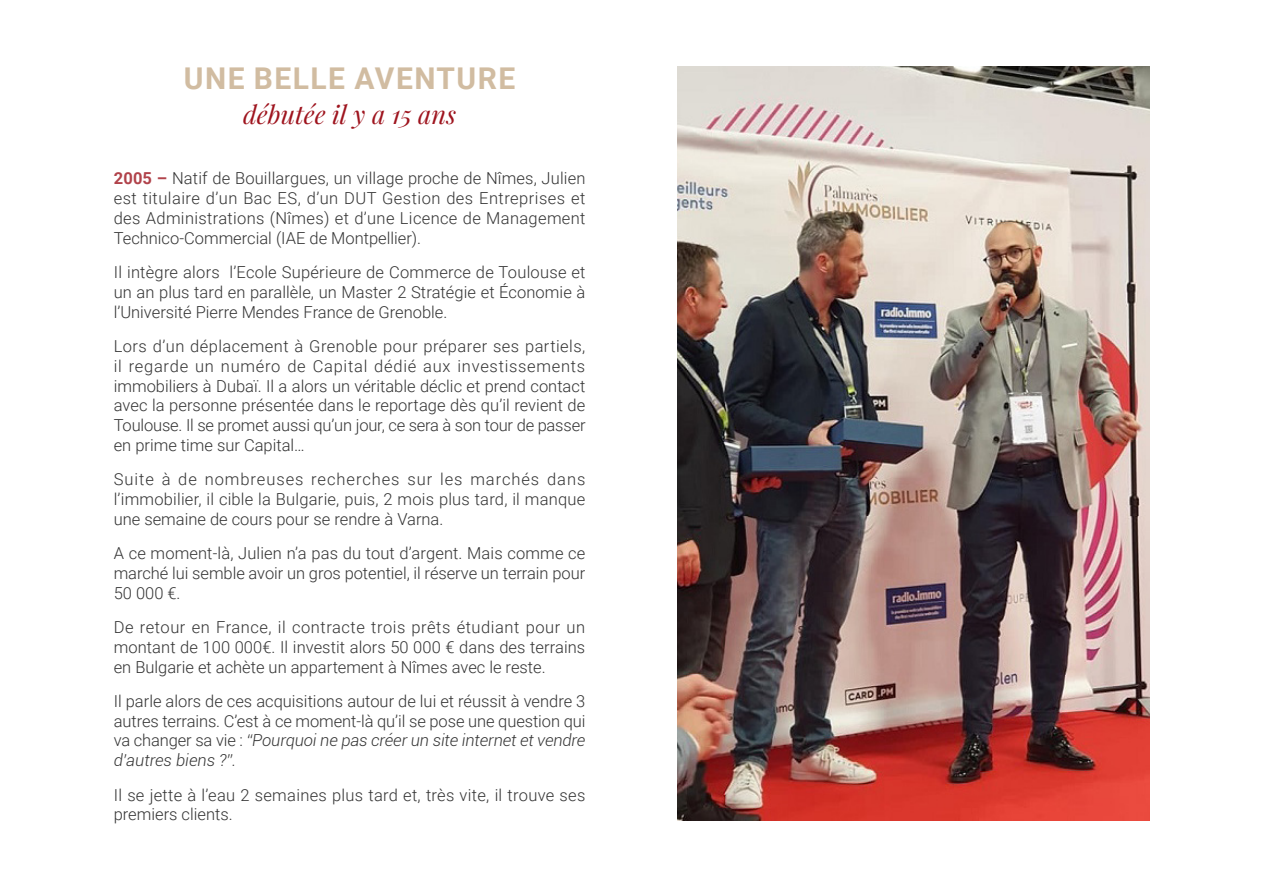
<style>
.page{position:relative;width:1263px;height:893px;background:#fff}
.page>*{position:absolute;margin:0;border:0;box-sizing:border-box;transform-origin:0 0}
.t1{font:700 30px "Roboto";letter-spacing:.05em;color:#d1bca1}
.t2{font:italic 25.5px "Playfair Display";color:#9e141e}
.t3{font:300 16.5px/19.8px "Roboto";color:#333;text-align:justify}
.t4{font:300 16.5px/19.8px "Roboto";letter-spacing:.02em;color:#333}
.s1{font-weight:700;color:#b1434b}
.s2{font-style:italic}
</style>
<div class="page">
<img style="left:677px;top:66px;width:472px;height:755px">
<h1 class="t1" style="left:184px;top:57px;width:333px">UNE BELLE AVENTURE</h1>
<h1 class="t2" style="left:243px;top:97px;width:214px">débutée il y a 15 ans</h1>
<h2 class="t3" style="left:114px;top:168px;width:473px"><span class="s1">2005 –</span> Natif de Bouillargues, un village proche de Nîmes, Julien est titulaire d’un Bac ES, d’un DUT Gestion des Entreprises et des Administrations (Nîmes) et d’une Licence de Management Technico-Commercial (IAE de Montpellier).</h2>
<h2 class="t3" style="left:114px;top:262px;width:473px">Il intègre alors l’Ecole Supérieure de Commerce de Toulouse et un an plus tard en parallèle, un Master 2 Stratégie et Économie à l’Université Pierre Mendes France de Grenoble.</h2>
<h2 class="t3" style="left:114px;top:336px;width:473px">Lors d’un déplacement à Grenoble pour préparer ses partiels, il regarde un numéro de Capital dédié aux investissements immobiliers à Dubaï. Il a alors un véritable déclic et prend contact avec la personne présentée dans le reportage dès qu’il revient de Toulouse. Il se promet aussi qu’un jour, ce sera à son tour de passer en prime time sur Capital…</h2>
<h2 class="t3" style="left:114px;top:469px;width:473px">Suite à de nombreuses recherches sur les marchés dans l’immobilier, il cible la Bulgarie, puis, 2 mois plus tard, il manque une semaine de cours pour se rendre à Varna.</h2>
<h2 class="t3" style="left:114px;top:543px;width:473px">A ce moment-là, Julien n’a pas du tout d’argent. Mais comme ce marché lui semble avoir un gros potentiel, il réserve un terrain pour 50 000 €.</h2>
<h2 class="t3" style="left:114px;top:617px;width:473px">De retour en France, il contracte trois prêts étudiant pour un montant de 100 000€. Il investit alors 50 000 € dans des terrains en Bulgarie et achète un appartement à Nîmes avec le reste.</h2>
<h2 class="t3" style="left:114px;top:690px;width:473px">Il parle alors de ces acquisitions autour de lui et réussit à vendre 3 autres terrains. C’est à ce moment-là qu’il se pose une question qui va changer sa vie : <span class="s2">“Pourquoi ne pas créer un site internet et vendre d’autres biens ?”.</span></h2>
<h2 class="t4" style="left:114px;top:784px;width:473px">Il se jette à l’eau 2 semaines plus tard et, très vite, il trouve ses premiers clients.</h2>
</div>
